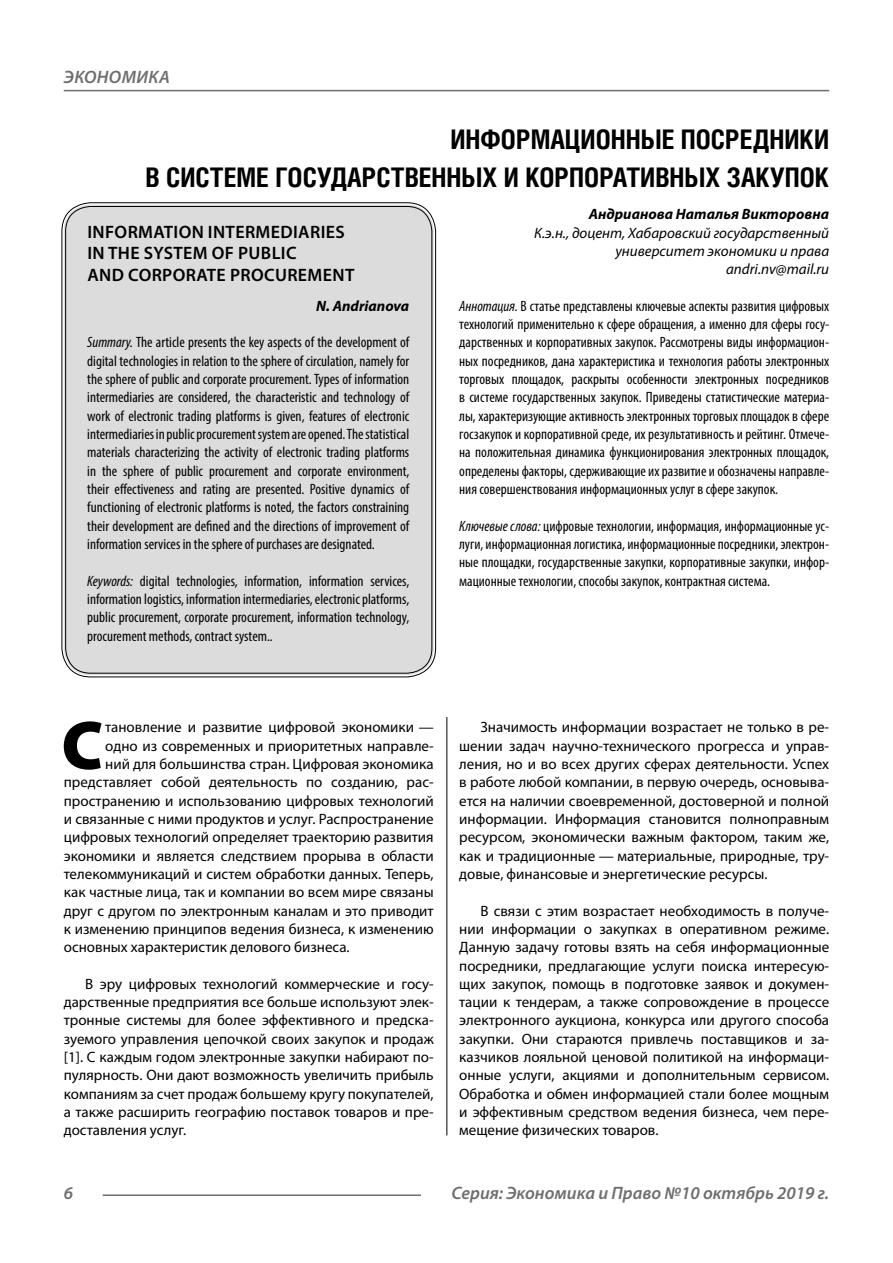
<style>
.page{position:relative;width:893px;height:1263px;background:#fff}
.page>*{position:absolute;margin:0;border:0;box-sizing:border-box;transform-origin:0 0}
.Bukvica{font:900 69.3px "Myriad Pro";color:#000}
.Header{font:700 27px/37.5px "Helios Cond C";color:#000;text-align:right}
.Header-eng{font:600 18px/21.6px "Myriad Pro";letter-spacing:.02em;color:#000}
.Sh1{font:italic 600 18px "Myriad Pro";color:#6e6e6e}
.Normal{font:15px/18.3px "Myriad Pro";color:#000;text-align:justify}
.Annotation-eng{font:condensed 15px/18.3px "Myriad Pro";color:#000;text-align:justify}
.Annotation-rus{font:condensed 15px/18.3px "Myriad Pro";color:#000;text-align:justify}
.Bukvica-2{font:15px "Myriad Pro";color:#000}
.Author-doc{font:italic 15px/18.3px "Myriad Pro";color:#000;text-align:right}
.Author{font:italic 700 15px "Myriad Pro";color:#000}
.Author-email{font:italic 15px "Myriad Pro";color:#000}
.Author-eng{font:italic 700 15px "Myriad Pro";color:#000}
.s1{font-style:italic}
</style>
<div class="page">
<hr style="left:446px;top:128px;width:1px;height:1007px;background:#000">
<hr style="left:103px;top:1194px;width:318px;height:2px;background:#6e6e6e">
<div style="left:64px;top:205px;width:370px;height:470px;background:#dcdcdc;border-radius:27px"></div>
<hr style="left:64px;top:90px;width:765px;height:1px;background:#6e6e6e">
<p class="Sh1" style="left:64px;top:66px;width:24px">Экономика</p>
<p class="Header" style="left:145px;top:120px;width:685px">ИНФОРМАЦИОННЫЕ ПОСРЕДНИКИ<br>В СИСТЕМЕ ГОСУДАРСТВЕННЫХ И КОРПОРАТИВНЫХ ЗАКУПОК</p>
<p class="Author" style="left:589px;top:204px;width:242px">Андрианова Наталья Викторовна</p>
<p class="Author-doc" style="left:534px;top:223px;width:297px">К.э.н., доцент, Хабаровский государственный университет экономики и права</p>
<p class="Author-email" style="left:726px;top:260px;width:105px">andri.nv@mail.ru</p>
<p class="Annotation-rus" style="left:459px;top:296px;width:371px"><span class="s1">Аннотация.</span> В статье представлены ключевые аспекты развития цифровых технологий применительно к сфере обращения, а именно для сферы госу&shy;дарственных и корпоративных закупок. Рассмотрены виды информацион&shy;ных посредников, дана характеристика и технология работы электронных торговых площадок, раскрыты особенности электронных посредников в системе государственных закупок. Приведены статистические материа&shy;лы, характеризующие активность электронных торговых площадок в сфере госзакупок и корпоративной среде, их результативность и рейтинг. Отмече&shy;на положительная динамика функционирования электронных площадок, определены факторы, сдерживающие их развитие и обозначены направле&shy;ния совершенствования информационных услуг в сфере закупок.</p>
<p class="Annotation-rus" style="left:459px;top:516px;width:371px"><span class="s1">Ключевые слова:</span> цифровые технологии, информация, информационные ус&shy;луги, информационная логистика, информационные посредники, электрон&shy;ные площадки, государственные закупки, корпоративные закупки, инфор&shy;мационные технологии, способы закупок, контрактная система.</p>
<p class="Header-eng" style="left:87px;top:220px;width:268px">INFORMATION INTERMEDIARIES<br>IN THE SYSTEM OF PUBLIC<br>AND CORPORATE PROCUREMENT</p>
<p class="Author-eng" style="left:316px;top:296px;width:95px">N. Andrianova</p>
<p class="Annotation-eng" style="left:87px;top:333px;width:324px"><span class="s1">Summary.</span> The article presents the key aspects of the development of digital technologies in relation to the sphere of circulation, namely for the sphere of public and corporate procurement. Types of information intermediaries are considered, the characteristic and technology of work of electronic trading platforms is given, features of electronic intermediaries in public procurement system are opened. The statistical materials characterizing the activity of electronic trading platforms in the sphere of public procurement and corporate environment, their effectiveness and rating are presented. Positive dynamics of functioning of electronic platforms is noted, the factors constraining their development are defined and the directions of improvement of information services in the sphere of purchases are designated.</p>
<p class="Annotation-eng" style="left:87px;top:571px;width:323px"><span class="s1">Keywords:</span> digital technologies, information, information services, information logistics, information intermediaries, electronic platforms, public procurement, corporate procurement, information technology, procurement methods, contract system..</p>
<p class="Bukvica" style="left:61px;top:699px;width:43px">С</p>
<p class="Bukvica-2" style="left:105px;top:718px;width:330px">тановление и развитие цифровой экономики —</p>
<p class="Bukvica-2" style="left:105px;top:736px;width:330px">одно из современных и приоритетных направле-</p>
<p class="Bukvica-2" style="left:105px;top:755px;width:330px">ний для большинства стран. Цифровая экономика</p>
<p class="Bukvica-2" style="left:64px;top:773px;width:371px">представляет собой деятельность по созданию, рас-</p>
<p class="Bukvica-2" style="left:64px;top:791px;width:371px">пространению и использованию цифровых технологий</p>
<p class="Bukvica-2" style="left:64px;top:810px;width:371px">и связанные с ними продуктов и услуг. Распространение</p>
<p class="Bukvica-2" style="left:64px;top:828px;width:371px">цифровых технологий определяет траекторию развития</p>
<p class="Bukvica-2" style="left:64px;top:846px;width:371px">экономики и является следствием прорыва в области</p>
<p class="Bukvica-2" style="left:64px;top:864px;width:371px">телекоммуникаций и систем обработки данных. Теперь,</p>
<p class="Bukvica-2" style="left:64px;top:883px;width:371px">как частные лица, так и компании во всем мире связаны</p>
<p class="Bukvica-2" style="left:64px;top:901px;width:371px">друг с другом по электронным каналам и это приводит</p>
<p class="Bukvica-2" style="left:64px;top:919px;width:371px">к изменению принципов ведения бизнеса, к изменению</p>
<p class="Bukvica-2" style="left:64px;top:938px;width:287px">основных характеристик делового бизнеса.</p>
<p class="Normal" style="left:64px;top:974px;width:371px;text-indent:21px">В эру цифровых технологий коммерческие и госу&shy;дарственные предприятия все больше используют элек&shy;тронные системы для более эффективного и предска&shy;зуемого управления цепочкой своих закупок и продаж [1]. С каждым годом электронные закупки набирают по&shy;пулярность. Они дают возможность увеличить прибыль компаниям за счет продаж большему кругу покупателей, а также расширить географию поставок товаров и пре&shy;доставления услуг.</p>
<p class="Normal" style="left:459px;top:718px;width:371px;text-indent:21px">Значимость информации возрастает не только в ре&shy;шении задач научно-технического прогресса и управ&shy;ления, но и во всех других сферах деятельности. Успех в работе любой компании, в первую очередь, основыва&shy;ется на наличии своевременной, достоверной и полной информации. Информация становится полноправным ресурсом, экономически важным фактором, таким же, как и традиционные — материальные, природные, тру&shy;довые, финансовые и энергетические ресурсы.</p>
<p class="Normal" style="left:459px;top:901px;width:371px;text-indent:21px">В связи с этим возрастает необходимость в получе&shy;нии информации о закупках в оперативном режиме.<br>Данную задачу готовы взять на себя информационные посредники, предлагающие услуги поиска интересую&shy;щих закупок, помощь в подготовке заявок и докумен&shy;тации к тендерам, а также сопровождение в процессе электронного аукциона, конкурса или другого способа закупки. Они стараются привлечь поставщиков и за&shy;казчиков лояльной ценовой политикой на информаци&shy;онные услуги, акциями и дополнительным сервисом.<br>Обработка и обмен информацией стали более мощным и эффективным средством ведения бизнеса, чем пере&shy;мещение физических товаров.</p>
<p class="Sh1" style="left:64px;top:1182px;width:11px">6</p>
<p class="Sh1" style="left:451px;top:1182px;width:379px">Серия: Экономика и Право №10 октябрь 2019 г.</p>
</div>
